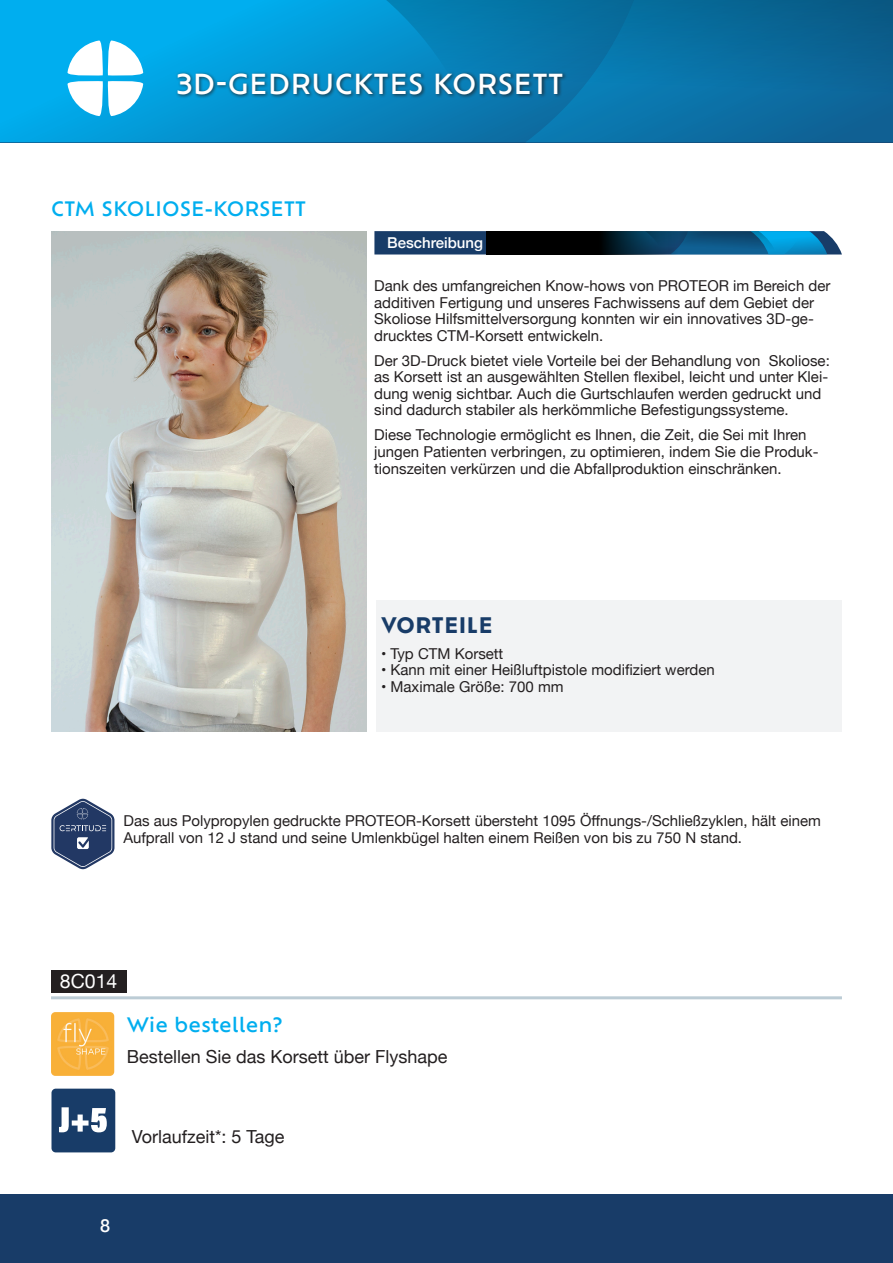
<style>
.page{position:relative;width:893px;height:1263px;background:#fff}
.page>*{position:absolute;margin:0;border:0;box-sizing:border-box;transform-origin:0 0}
._30_Chapter_Orbitron{font:500 27px "Ofelia Text";letter-spacing:.01em;color:#fff}
._10_Product_Name_1_Titillium_Web{font:700 21px "Ofelia Text";color:#183c68}
.TITRE{font:500 19.5px "Ofelia Text";color:#00aeef}
._8_Product_description_C_Source_Sans_Pro{font:19.5px "Helvetica Neue";color:#fff}
._8_Product_description_Source_Sans_Pro{font:18px "Helvetica Neue";color:#231f20}
.t1{font:500 18px "Helvetica Neue";color:#fff}
._8_Product_description_Source_Sans_Pro-2{font:15px/16.5px "Helvetica Neue";color:#231f20}
._10_Product_Name_1_Titillium_Web-2{font:15px "Helvetica Neue";color:#231f20}
._10_Product_Name_1_Titillium_Web-3{font:500 15px "Helvetica Neue";color:#fff}
</style>
<div class="page">
<svg style="left:0;top:0;width:365px;height:142px;background:#02a1e0"></svg>
<svg style="left:365px;top:0;width:528px;height:142px;background:#0971a5"></svg>
<div style="left:0;top:1195px;width:893px;height:68px;background:#183c68"></div>
<svg style="left:374px;top:231px;width:468px;height:23px;background:#1a5f8e"></svg>
<svg style="left:486px;top:231px;width:254px;height:23px;background:#052235"></svg>
<img style="left:51px;top:231px;width:315px;height:500px">
<div style="left:51px;top:970px;width:75px;height:23px;background:#231f20"></div>
<div style="left:176px;top:71px;width:392px;height:28px;background:#231f20;opacity:.75"></div>
<svg style="left:68px;top:41px;width:75px;height:75px"></svg>
<hr style="left:51px;top:996px;width:791px;height:3px;background:#bcccd5">
<div style="left:51px;top:1089px;width:64px;height:63px;background:#183c68;border-radius:4px"></div>
<svg style="left:59px;top:1107px;width:48px;height:25px"></svg>
<img style="left:51px;top:1012px;width:63px;height:64px">
<div style="left:377px;top:600px;width:465px;height:132px;background:#f2f3f4"></div>
<svg style="left:51px;top:799px;width:63px;height:70px"></svg>
<p class="_30_Chapter_Orbitron" style="left:176px;top:63px;width:389px">3D-GEDRUCKTES KORSETT</p>
<p class="TITRE" style="left:51px;top:194px;width:257px">CTM SKOLIOSE-KORSETT</p>
<p class="_10_Product_Name_1_Titillium_Web-3" style="left:387px;top:231px;width:97px">Beschreibung</p>
<p class="_8_Product_description_Source_Sans_Pro-2" style="left:374px;top:279px;width:458px">Dank des umfangreichen Know-hows von PROTEOR im Bereich der additiven Fertigung und unseres Fachwissens auf dem Gebiet der Skoliose Hilfsmittelversorgung konnten wir ein innovatives 3D-ge&shy;drucktes CTM-Korsett entwickeln.</p>
<p class="_8_Product_description_Source_Sans_Pro-2" style="left:374px;top:353px;width:457px">Der 3D-Druck bietet viele Vorteile bei der Behandlung von Skoliose: as Korsett ist an ausgewählten Stellen flexibel, leicht und unter Klei&shy;dung wenig sichtbar. Auch die Gurtschlaufen werden gedruckt und sind dadurch stabiler als herkömmliche Befestigungssysteme.</p>
<p class="_8_Product_description_Source_Sans_Pro-2" style="left:374px;top:428px;width:446px">Diese Technologie ermöglicht es Ihnen, die Zeit, die Sei mit Ihren jungen Patienten verbringen, zu optimieren, indem Sie die Produk&shy;tionszeiten verkürzen und die Abfallproduktion einschränken.</p>
<p class="_10_Product_Name_1_Titillium_Web" style="left:381px;top:609px;width:113px">VORTEILE</p>
<p class="_10_Product_Name_1_Titillium_Web-2" style="left:381px;top:643px;width:124px">• Typ CTM Korsett</p>
<p class="_10_Product_Name_1_Titillium_Web-2" style="left:381px;top:659px;width:335px">• Kann mit einer Heißluftpistole modifiziert werden</p>
<p class="_10_Product_Name_1_Titillium_Web-2" style="left:381px;top:676px;width:184px">• Maximale Größe: 700 mm</p>
<p class="_8_Product_description_Source_Sans_Pro-2" style="left:123px;top:813px;width:699px">Das aus Polypropylen gedruckte PROTEOR-Korsett übersteht 1095 Öffnungs-/Schließzyklen, hält einem<br>Aufprall von 12 J stand und seine Umlenkbügel halten einem Reißen von bis zu 750 N stand.</p>
<p class="_8_Product_description_C_Source_Sans_Pro" style="left:60px;top:967px;width:59px">8C014</p>
<p class="TITRE" style="left:127px;top:1010px;width:157px">Wie bestellen?</p>
<p class="_8_Product_description_Source_Sans_Pro" style="left:127px;top:1044px;width:322px">Bestellen Sie das Korsett über Flyshape</p>
<p class="_8_Product_description_Source_Sans_Pro" style="left:132px;top:1124px;width:154px">Vorlaufzeit*: 5 Tage</p>
<p class="t1" style="left:100px;top:1211px;width:12px">8</p>
</div>
